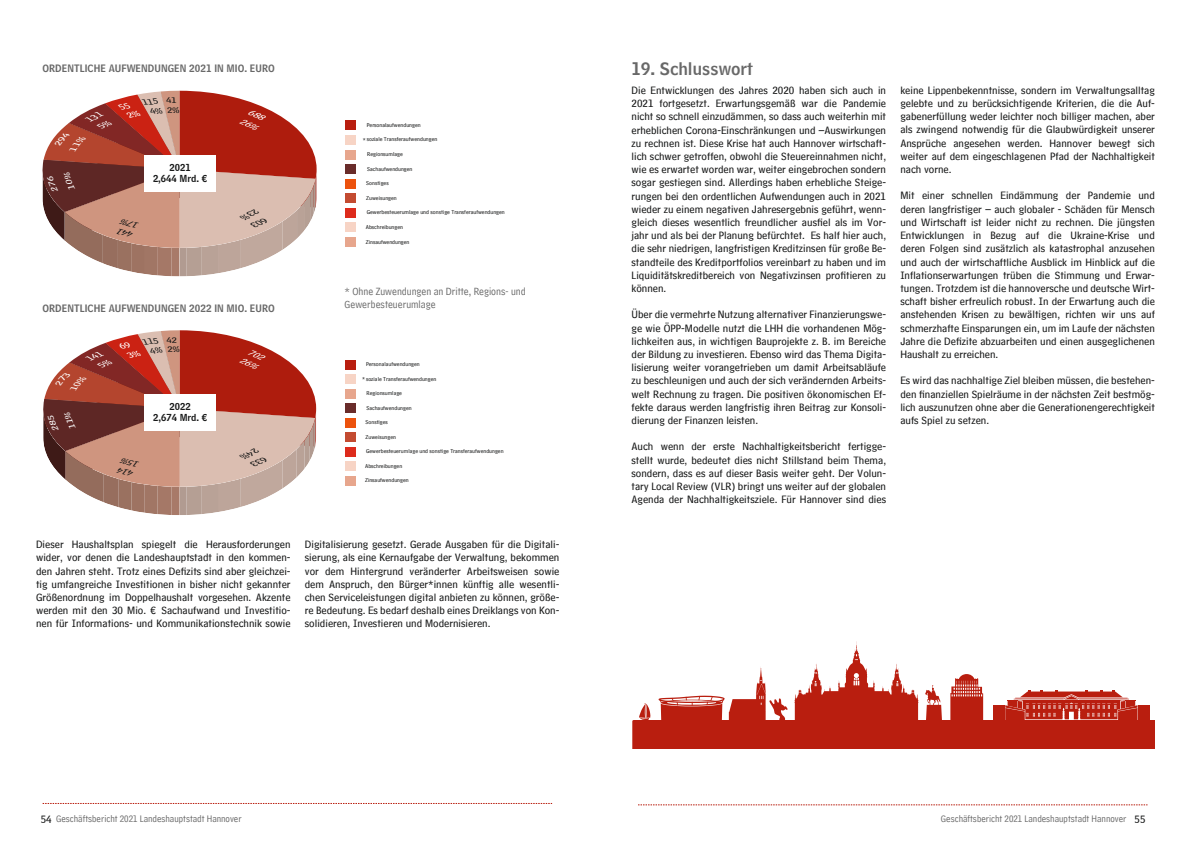
<style>
.page{position:relative;width:1191px;height:842px;background:#fff}
.page>*{position:absolute;margin:0;border:0;box-sizing:border-box;transform-origin:0 0}
.t1{font:17px "HM Headline";color:#686868}
.t2{font:11px/13.2px "HM Text";color:#151616;text-align:justify}
.t3{font:11px/13.2px "HM Comment";color:#686868}
.t4{font:10px "HM Comment";color:#686868}
.t5{font:10px "HM Headline";color:#686868}
.t6{font:9.5px/11.4px "HM Headline";color:#151616;text-align:center}
.t7{font:9.4px/11.3px "HM Headline";color:#151616;text-align:center}
.t8{font:5.8px "HM Text";color:#151616}
.s1{font-size:6px}
.s2{font-family:"HM Text";font-size:11px;color:#151616}
</style>
<div class="page">
<svg style="left:43px;top:803px;width:509px;height:1px"></svg>
<svg style="left:638px;top:805px;width:509px;height:1px"></svg>
<div style="left:345px;top:237px;width:11px;height:10px;background:#e7a68d"></div>
<div style="left:345px;top:223px;width:11px;height:9px;background:#f7d4c5"></div>
<div style="left:345px;top:208px;width:11px;height:10px;background:#dd2b1c"></div>
<div style="left:345px;top:193px;width:11px;height:10px;background:#c34b31"></div>
<div style="left:345px;top:179px;width:11px;height:10px;background:#ec520d"></div>
<div style="left:345px;top:164px;width:11px;height:10px;background:#692c2a"></div>
<div style="left:345px;top:150px;width:11px;height:9px;background:#e7a68d"></div>
<div style="left:345px;top:135px;width:11px;height:10px;background:#f7d4c5"></div>
<div style="left:345px;top:120px;width:11px;height:10px;background:#b91e0f"></div>
<div style="left:345px;top:476px;width:10px;height:10px;background:#e7a68d"></div>
<div style="left:345px;top:461px;width:10px;height:10px;background:#f7d4c5"></div>
<div style="left:345px;top:447px;width:10px;height:10px;background:#dd2b1c"></div>
<div style="left:345px;top:432px;width:10px;height:10px;background:#c34b31"></div>
<div style="left:345px;top:418px;width:10px;height:10px;background:#ec520d"></div>
<div style="left:345px;top:403px;width:10px;height:10px;background:#692c2a"></div>
<div style="left:345px;top:389px;width:10px;height:10px;background:#e7a68d"></div>
<div style="left:345px;top:374px;width:10px;height:10px;background:#f7d4c5"></div>
<div style="left:345px;top:360px;width:10px;height:10px;background:#b91e0f"></div>
<svg style="left:632px;top:641px;width:523px;height:107px"></svg>
<svg style="left:43px;top:91px;width:274px;height:185px"></svg>
<svg style="left:43px;top:330px;width:274px;height:185px"></svg>
<p class="t5" style="left:43px;top:60px;width:234px">ORDENTLICHE AUFWENDUNGEN 2021 IN MIO. EURO</p>
<p class="t6" style="left:153px;top:160px;width:56px">2021<br>2,644 Mrd. €</p>
<p class="t5" style="left:43px;top:300px;width:234px">ORDENTLICHE AUFWENDUNGEN 2022 IN MIO. EURO</p>
<p class="t7" style="left:153px;top:399px;width:55px">2022<br>2,674 Mrd. €</p>
<p class="t8" style="left:367px;top:120px;width:55px">Personalaufwendungen</p>
<p class="t8" style="left:363px;top:134px;width:76px"><span class="s1">*</span>soziale Transferaufwendungen</p>
<p class="t8" style="left:367px;top:149px;width:37px">Regionsumlage</p>
<p class="t8" style="left:367px;top:163px;width:47px">Sachaufwendungen</p>
<p class="t8" style="left:366px;top:178px;width:24px">Sonstiges</p>
<p class="t8" style="left:366px;top:193px;width:32px">Zuweisungen</p>
<p class="t8" style="left:367px;top:207px;width:140px">Gewerbesteuerumlage und sonstige Transferaufwendungen</p>
<p class="t8" style="left:366px;top:222px;width:39px">Abschreibungen</p>
<p class="t8" style="left:366px;top:236px;width:45px">Zinsaufwendungen</p>
<p class="t3" style="left:344px;top:283px;width:183px">* Ohne Zuwendungen an Dritte, Regions- und<br>Gewerbesteuerumlage</p>
<p class="t8" style="left:366px;top:359px;width:55px">Personalaufwendungen</p>
<p class="t8" style="left:362px;top:374px;width:76px"><span class="s1">*</span> soziale Transferaufwendungen</p>
<p class="t8" style="left:366px;top:388px;width:37px">Regionsumlage</p>
<p class="t8" style="left:366px;top:403px;width:47px">Sachaufwendungen</p>
<p class="t8" style="left:365px;top:417px;width:24px">Sonstiges</p>
<p class="t8" style="left:365px;top:432px;width:32px">Zuweisungen</p>
<p class="t8" style="left:366px;top:446px;width:139px">Gewerbesteuerumlage und sonstige Transferaufwendungen</p>
<p class="t8" style="left:365px;top:461px;width:39px">Abschreibungen</p>
<p class="t8" style="left:365px;top:475px;width:45px">Zinsaufwendungen</p>
<p class="t2" style="left:36px;top:536px;width:256px">Dieser Haushaltsplan spiegelt die Herausforderungen wider, vor denen die Landeshauptstadt in den kommen&shy;den Jahren steht. Trotz eines Defizits sind aber gleichzei&shy;tig umfangreiche Investitionen in bisher nicht gekannter Größenordnung im Doppelhaushalt vorgesehen. Akzente werden mit den 30 Mio. € Sachaufwand und Investitio&shy;nen für Informations- und Kommunikationstechnik sowie</p>
<p class="t2" style="left:305px;top:536px;width:256px">Digitalisierung gesetzt. Gerade Ausgaben für die Digitali&shy;sierung, als eine Kernaufgabe der Verwaltung, bekommen vor dem Hintergrund veränderter Arbeitsweisen sowie dem Anspruch, den Bürger*innen künftig alle wesentli&shy;chen Serviceleistungen digital anbieten zu können, größe&shy;re Bedeutung. Es bedarf deshalb eines Dreiklangs von Kon&shy;solidieren, Investieren und Modernisieren.</p>
<h1 class="t1" style="left:631px;top:54px;width:123px">19. Schlusswort</h1>
<p class="t2" style="left:631px;top:82px;width:256px">Die Entwicklungen des Jahres 2020 haben sich auch in 2021 fortgesetzt. Erwartungsgemäß war die Pandemie nicht so schnell einzudämmen, so dass auch weiterhin mit erheblichen Corona-Einschränkungen und –Auswirkungen zu rechnen ist. Diese Krise hat auch Hannover wirtschaft&shy;lich schwer getroffen, obwohl die Steuereinnahmen nicht, wie es erwartet worden war, weiter eingebrochen sondern sogar gestiegen sind. Allerdings haben erhebliche Steige&shy;rungen bei den ordentlichen Aufwendungen auch in 2021 wieder zu einem negativen Jahresergebnis geführt, wenn&shy;gleich dieses wesentlich freundlicher ausfiel als im Vor&shy;jahr und als bei der Planung befürchtet. Es half hier auch, die sehr niedrigen, langfristigen Kreditzinsen für große Be&shy;standteile des Kreditportfolios vereinbart zu haben und im Liquiditätskreditbereich von Negativzinsen profitieren zu können.</p>
<p class="t2" style="left:631px;top:306px;width:256px">Über die vermehrte Nutzung alternativer Finanzierungswe&shy;ge wie ÖPP-Modelle nutzt die LHH die vorhandenen Mög&shy;lichkeiten aus, in wichtigen Bauprojekte z. B. im Bereiche der Bildung zu investieren. Ebenso wird das Thema Digita&shy;lisierung weiter vorangetrieben um damit Arbeitsabläufe zu beschleunigen und auch der sich verändernden Arbeits&shy;welt Rechnung zu tragen. Die positiven ökonomischen Ef&shy;fekte daraus werden langfristig ihren Beitrag zur Konsoli&shy;dierung der Finanzen leisten.</p>
<p class="t2" style="left:631px;top:438px;width:256px">Auch wenn der erste Nachhaltigkeitsbericht fertigge&shy;stellt wurde, bedeutet dies nicht Stillstand beim Thema, sondern, dass es auf dieser Basis weiter geht. Der Volun&shy;tary Local Review (VLR) bringt uns weiter auf der globalen Agenda der Nachhaltigkeitsziele. Für Hannover sind dies</p>
<p class="t2" style="left:900px;top:82px;width:256px">keine Lippenbekenntnisse, sondern im Verwaltungsalltag gelebte und zu berücksichtigende Kriterien, die die Auf&shy;gabenerfüllung weder leichter noch billiger machen, aber als zwingend notwendig für die Glaubwürdigkeit unserer Ansprüche angesehen werden. Hannover bewegt sich weiter auf dem eingeschlagenen Pfad der Nachhaltigkeit nach vorne.</p>
<p class="t2" style="left:900px;top:187px;width:256px">Mit einer schnellen Eindämmung der Pandemie und deren langfristiger – auch globaler - Schäden für Mensch und Wirtschaft ist leider nicht zu rechnen. Die jüngsten Entwicklungen in Bezug auf die Ukraine-Krise und deren Folgen sind zusätzlich als katastrophal anzusehen und auch der wirtschaftliche Ausblick im Hinblick auf die Inflationserwartungen trüben die Stimmung und Erwar&shy;tungen. Trotzdem ist die hannoversche und deutsche Wirt&shy;schaft bisher erfreulich robust. In der Erwartung auch die anstehenden Krisen zu bewältigen, richten wir uns auf schmerzhafte Einsparungen ein, um im Laufe der nächsten Jahre die Defizite abzuarbeiten und einen ausgeglichenen Haushalt zu erreichen.</p>
<p class="t2" style="left:900px;top:372px;width:256px">Es wird das nachhaltige Ziel bleiben müssen, die bestehen&shy;den finanziellen Spielräume in der nächsten Zeit bestmög&shy;lich auszunutzen ohne aber die Generationengerechtigkeit aufs Spiel zu setzen.</p>
<p class="t4" style="left:41px;top:810px;width:203px"><span class="s2">54</span> Geschäftsbericht 2021 Landeshauptstadt Hannover</p>
<p class="t4" style="left:941px;top:810px;width:206px">Geschäftsbericht 2021 Landeshauptstadt Hannover <span class="s2">55</span></p>
</div>
